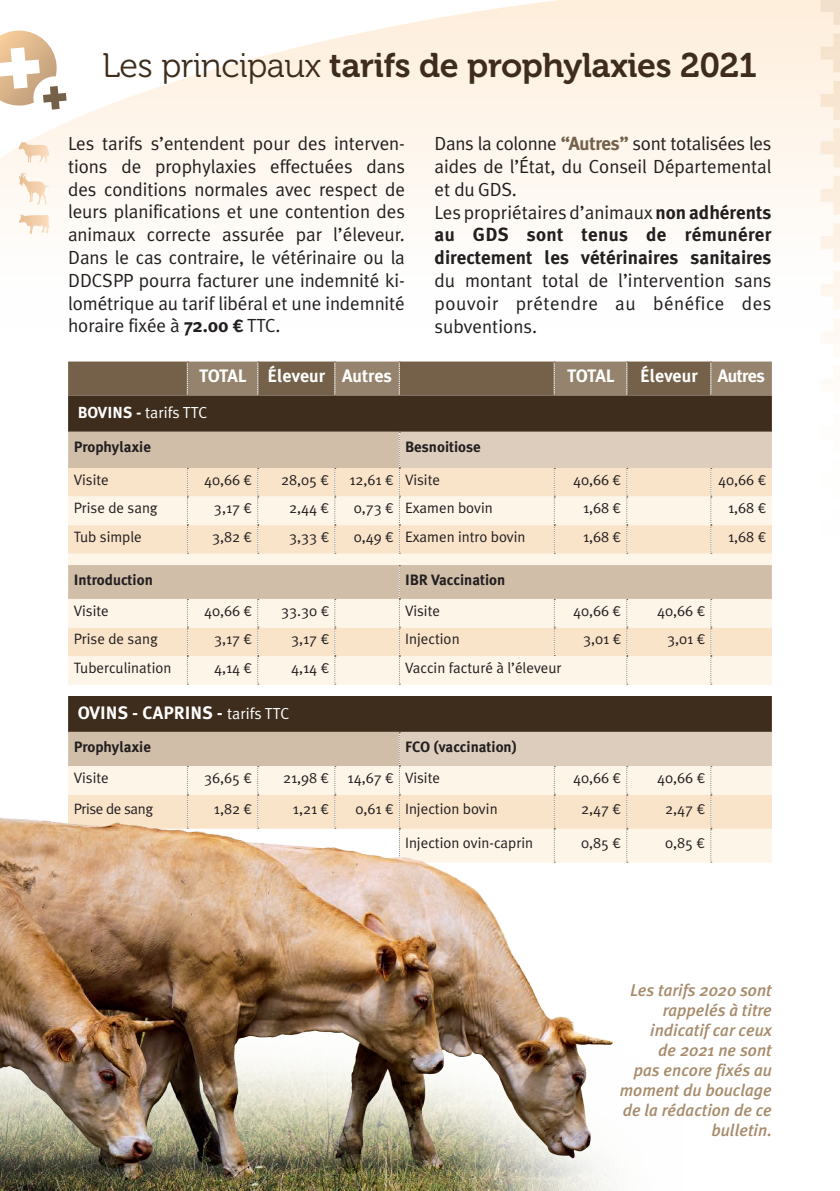
<style>
.page{position:relative;width:840px;height:1191px;background:#fff}
.page>*{position:absolute;margin:0;border:0;box-sizing:border-box;transform-origin:0 0}
.t1{font:34px "Museo 700";letter-spacing:-.01em;color:#3e2d1c}
.t2{font:19px/22.8px "Meta Plus";letter-spacing:-.005em;color:#231f20;text-align:justify}
.t3{font:700 18px "Meta Plus";color:#fff}
.t4{font:italic 500 17px/20px "Meta Plus";color:#a78b6b;text-align:right}
.t5{font:16px "Meta Plus";color:#fff}
.t6{font:15px "Meta Plus";color:#231f20}
.t7{font:700 15px "Meta Plus";color:#231f20}
.t8{font:15px "Meta Plus";letter-spacing:-.025em;color:#231f20}
.s1{font-family:"Museo 300"}
.s2{font-weight:700}
.s3{font-family:"Signika";font-weight:600}
.s4{font-weight:700;color:#756149}
.s5{font-family:"Signika";font-weight:300}
.s6{font-weight:400;font-size:16px}
</style>
<div class="page">
<svg style="left:0;top:0;width:820px;height:228px;fill:#fef6ed"></svg>
<svg style="left:0;top:31px;width:77px;height:89px"></svg>
<svg style="left:820px;top:0;width:19px;height:346px"></svg>
<svg style="left:19px;top:141px;width:30px;height:21px"></svg>
<svg style="left:19px;top:173px;width:30px;height:31px"></svg>
<svg style="left:19px;top:214px;width:30px;height:20px"></svg>
<div style="left:68px;top:395px;width:703px;height:37px;background:#3e2d1c"></div>
<div style="left:68px;top:432px;width:330px;height:36px;background:#d1bea9"></div>
<div style="left:400px;top:432px;width:371px;height:36px;background:#dccdbc"></div>
<div style="left:68px;top:468px;width:703px;height:28px;background:#f9e4ca"></div>
<svg style="left:68px;top:496px;width:703px;height:237px;background:#d8caba"></svg>
<svg style="left:68px;top:361px;width:703px;height:34px;background:#84715a"></svg>
<svg style="left:187px;top:468px;width:1px;height:85px"></svg>
<svg style="left:257px;top:468px;width:2px;height:85px"></svg>
<svg style="left:334px;top:468px;width:1px;height:85px"></svg>
<svg style="left:398px;top:432px;width:2px;height:121px"></svg>
<svg style="left:553px;top:468px;width:2px;height:85px"></svg>
<svg style="left:626px;top:468px;width:1px;height:85px"></svg>
<svg style="left:710px;top:468px;width:1px;height:85px"></svg>
<svg style="left:553px;top:599px;width:2px;height:57px"></svg>
<svg style="left:187px;top:599px;width:1px;height:85px"></svg>
<svg style="left:257px;top:599px;width:2px;height:85px"></svg>
<svg style="left:334px;top:599px;width:1px;height:85px"></svg>
<svg style="left:398px;top:565px;width:2px;height:119px"></svg>
<svg style="left:626px;top:599px;width:1px;height:85px"></svg>
<svg style="left:710px;top:599px;width:1px;height:85px"></svg>
<svg style="left:398px;top:732px;width:373px;height:130px;background:#f2e4d3"></svg>
<img style="left:0;top:733px;width:693px;height:458px">
<h1 class="t1" style="left:102px;top:46px;width:656px"><span class="s1">Les principaux</span> tarifs de prophylaxies 2021</h1>
<p class="t2" style="left:68px;top:132px;width:338px">Les tarifs s’entendent pour des interven&shy;tions de prophylaxies effectuées dans des conditions normales avec respect de leurs planifications et une contention des animaux correcte assurée par l’éleveur.<br>Dans le cas contraire, le vétérinaire ou la DDCSPP pourra facturer une indemnité ki&shy;lométrique au tarif libéral et une indemnité horaire fixée à <span class="s2">72.00</span> <span class="s3">€</span> TTC.</p>
<p class="t2" style="left:434px;top:132px;width:338px;text-align:left">Dans la colonne <span class="s4">“Autres”</span> sont totalisées les aides de l’État, du Conseil Départemental et du GDS.<br>Les propriétaires d’animaux <span class="s2">non adhérents au GDS sont tenus de rémunérer directement les vétérinaires sanitaires</span></p>
<p class="t2" style="left:434px;top:269px;width:338px">du montant total de l’intervention sans pouvoir prétendre au bénéfice des subventions.</p>
<p class="t3" style="left:199px;top:365px;width:194px">TOTAL Éleveur Autres</p>
<p class="t3" style="left:566px;top:365px;width:49px">TOTAL</p>
<p class="t3" style="left:639px;top:365px;width:126px">Éleveur Autres</p>
<p class="t5" style="left:78px;top:403px;width:131px"><span class="s2">BOVINS -</span> tarifs TTC</p>
<p class="t7" style="left:74px;top:438px;width:79px">Prophylaxie</p>
<p class="t7" style="left:405px;top:438px;width:77px">Besnoitiose</p>
<p class="t6" style="left:74px;top:471px;width:37px">Visite</p>
<p class="t6" style="left:204px;top:471px;width:50px">40,66 <span class="s5">€</span></p>
<p class="t6" style="left:281px;top:471px;width:50px">28,05 <span class="s5">€</span></p>
<p class="t6" style="left:349px;top:471px;width:92px">12,61 <span class="s5">€</span> Visite</p>
<p class="t6" style="left:572px;top:471px;width:50px">40,66 <span class="s5">€</span></p>
<p class="t6" style="left:717px;top:471px;width:50px">40,66 <span class="s5">€</span></p>
<p class="t6" style="left:74px;top:499px;width:85px">Prise de sang</p>
<p class="t6" style="left:214px;top:499px;width:40px">3,17 <span class="s5">€</span></p>
<p class="t6" style="left:289px;top:499px;width:41px">2,44 <span class="s5">€</span></p>
<p class="t6" style="left:353px;top:499px;width:140px">0,73 <span class="s5">€</span> Examen bovin</p>
<p class="t6" style="left:582px;top:499px;width:40px">1,68 <span class="s5">€</span></p>
<p class="t6" style="left:727px;top:499px;width:40px">1,68 <span class="s5">€</span></p>
<p class="t6" style="left:74px;top:528px;width:69px">Tub simple</p>
<p class="t6" style="left:212px;top:528px;width:41px">3,82 <span class="s5">€</span></p>
<p class="t6" style="left:289px;top:528px;width:41px">3,33 <span class="s5">€</span></p>
<p class="t6" style="left:353px;top:528px;width:173px">0,49 <span class="s5">€</span> Examen intro bovin</p>
<p class="t6" style="left:582px;top:528px;width:40px">1,68 <span class="s5">€</span></p>
<p class="t6" style="left:727px;top:528px;width:40px">1,68 <span class="s5">€</span></p>
<p class="t7" style="left:74px;top:570px;width:80px">Introduction</p>
<p class="t7" style="left:405px;top:570px;width:102px">IBR Vaccination</p>
<p class="t6" style="left:74px;top:601px;width:37px">Visite</p>
<p class="t6" style="left:204px;top:601px;width:50px">40,66 <span class="s5">€</span></p>
<p class="t6" style="left:281px;top:601px;width:49px">33.30 <span class="s5">€</span></p>
<p class="t6" style="left:405px;top:601px;width:37px">Visite</p>
<p class="t6" style="left:572px;top:601px;width:50px">40,66 <span class="s5">€</span></p>
<p class="t6" style="left:656px;top:601px;width:50px">40,66 <span class="s5">€</span></p>
<p class="t6" style="left:74px;top:630px;width:85px">Prise de sang</p>
<p class="t6" style="left:214px;top:630px;width:40px">3,17 <span class="s5">€</span></p>
<p class="t6" style="left:291px;top:630px;width:40px">3,17 <span class="s5">€</span></p>
<p class="t6" style="left:405px;top:630px;width:56px">Injection</p>
<p class="t6" style="left:582px;top:630px;width:40px">3,01 <span class="s5">€</span></p>
<p class="t6" style="left:666px;top:630px;width:40px">3,01 <span class="s5">€</span></p>
<p class="t6" style="left:74px;top:659px;width:99px">Tuberculination</p>
<p class="t6" style="left:214px;top:659px;width:40px">4,14 <span class="s5">€</span></p>
<p class="t6" style="left:291px;top:659px;width:40px">4,14 <span class="s5">€</span></p>
<p class="t6" style="left:405px;top:659px;width:158px">Vaccin facturé à l’éleveur</p>
<p class="t3" style="left:78px;top:702px;width:213px">OVINS - CAPRINS - <span class="s6">tarifs TTC</span></p>
<p class="t7" style="left:74px;top:737px;width:79px">Prophylaxie</p>
<p class="t7" style="left:405px;top:737px;width:113px">FCO (vaccination)</p>
<p class="t6" style="left:74px;top:769px;width:37px">Visite</p>
<p class="t6" style="left:204px;top:769px;width:50px">36,65 <span class="s5">€</span></p>
<p class="t6" style="left:283px;top:769px;width:158px">21,98 <span class="s5">€</span> 14,67 <span class="s5">€</span> Visite</p>
<p class="t6" style="left:572px;top:769px;width:50px">40,66 <span class="s5">€</span></p>
<p class="t6" style="left:656px;top:769px;width:50px">40,66 <span class="s5">€</span></p>
<p class="t8" style="left:74px;top:800px;width:81px">Prise de sang</p>
<p class="t6" style="left:214px;top:800px;width:40px">1,82 <span class="s5">€</span></p>
<p class="t6" style="left:293px;top:800px;width:38px">1,21 <span class="s5">€</span></p>
<p class="t6" style="left:355px;top:800px;width:143px">0,61 <span class="s5">€</span> Injection bovin</p>
<p class="t6" style="left:580px;top:800px;width:41px">2,47 <span class="s5">€</span></p>
<p class="t6" style="left:664px;top:800px;width:41px">2,47 <span class="s5">€</span></p>
<p class="t6" style="left:405px;top:834px;width:129px">Injection ovin-caprin</p>
<p class="t6" style="left:580px;top:834px;width:41px">0,85 <span class="s5">€</span></p>
<p class="t6" style="left:664px;top:834px;width:41px">0,85 <span class="s5">€</span></p>
<p class="t4" style="left:619px;top:979px;width:153px">Les tarifs 2020 sont rappelés à titre indicatif car ceux<br>de 2021 ne sont<br>pas encore fixés au moment du bouclage de la rédaction de ce bulletin.</p>
</div>
